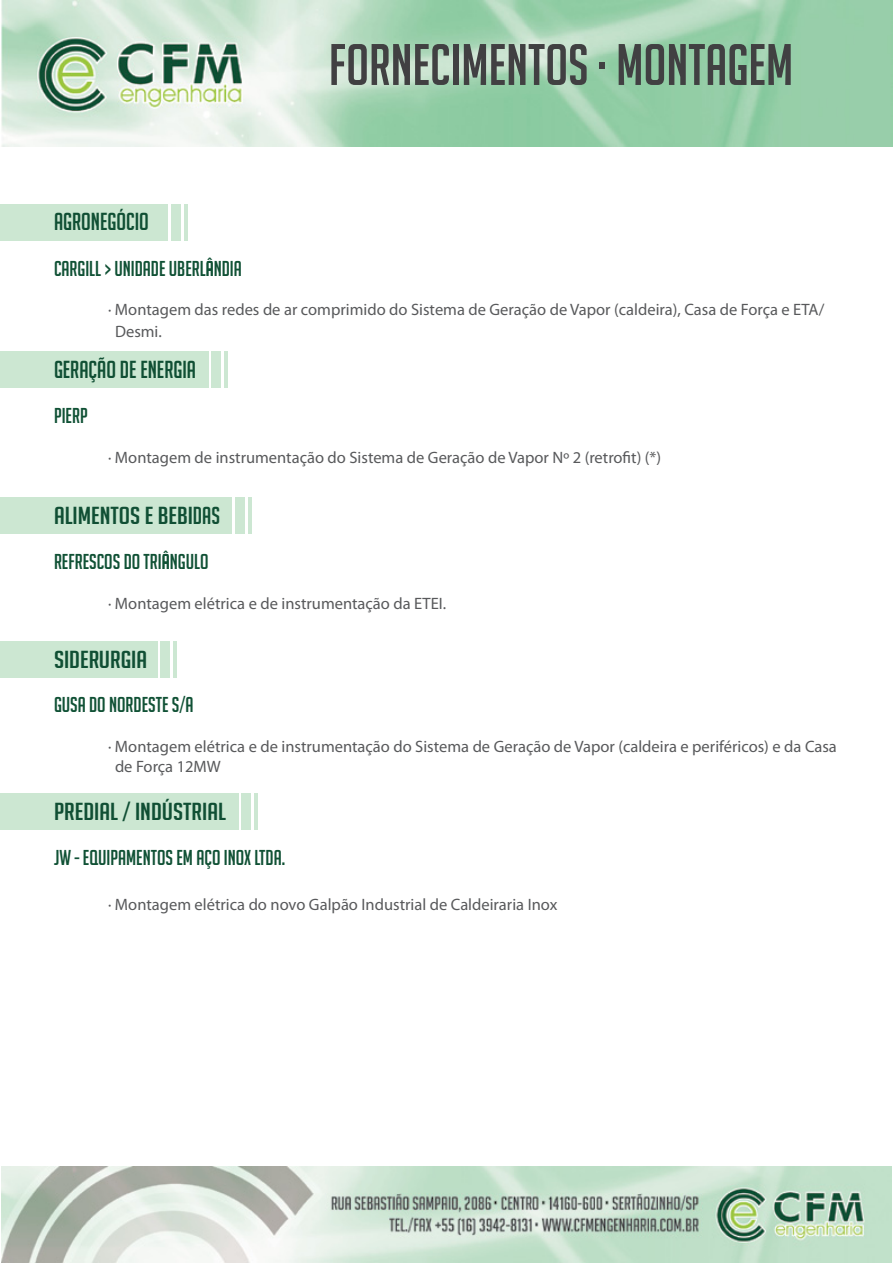
<style>
.page{position:relative;width:893px;height:1263px;background:#fff}
.page>*{position:absolute;margin:0;border:0;box-sizing:border-box;transform-origin:0 0}
.t1{font:57px "Big Noodle Titling";color:#414042}
.t2{font:24px "Big Noodle Titling";color:#104f34;scale:1.17 1}
.t3{font:24px "Big Noodle Titling";color:#104f34}
.t4{font:21px "Big Noodle Titling";color:#105135}
.t5{font:16.5px/21.6px "Myriad Pro";color:#58595b}
</style>
<div class="page">
<img style="left:1px;top:0;width:892px;height:147px">
<img style="left:1px;top:1166px;width:891px;height:96px">
<div style="left:0;top:204px;width:168px;height:36px;background:#cce7d2"></div>
<div style="left:0;top:352px;width:208px;height:36px;background:#cce7d2"></div>
<div style="left:0;top:497px;width:232px;height:37px;background:#cce7d2"></div>
<div style="left:0;top:641px;width:157px;height:36px;background:#cce7d2"></div>
<div style="left:0;top:793px;width:239px;height:37px;background:#cce7d2"></div>
<div style="left:171px;top:204px;width:9px;height:36px;background:#cce7d2"></div>
<div style="left:211px;top:352px;width:10px;height:36px;background:#cce7d2"></div>
<div style="left:235px;top:497px;width:9px;height:37px;background:#cce7d2"></div>
<div style="left:160px;top:641px;width:10px;height:36px;background:#cce7d2"></div>
<div style="left:242px;top:793px;width:9px;height:37px;background:#cce7d2"></div>
<hr style="left:184px;top:204px;width:3px;height:36px;background:#cce7d2">
<hr style="left:224px;top:352px;width:3px;height:36px;background:#cce7d2">
<hr style="left:248px;top:497px;width:3px;height:37px;background:#cce7d2">
<hr style="left:173px;top:641px;width:3px;height:36px;background:#cce7d2">
<hr style="left:255px;top:793px;width:3px;height:37px;background:#cce7d2">
<h2 class="t3" style="left:54px;top:209px;width:96px">AGRONEGÓCIO</h2>
<h1 class="t1" style="left:329px;top:34px;width:466px">FORNECIMENTOS · MONTAGEM</h1>
<p class="t4" style="left:54px;top:257px;width:189px">CARGILL &gt; UNIDADE UBERLÂNDIA</p>
<p class="t5" style="left:115px;top:299px;width:711px;text-indent:-7px">· Montagem das redes de ar comprimido do Sistema de Geração de Vapor (caldeira), Casa de Força e ETA/<br>Desmi.</p>
<h2 class="t3" style="left:54px;top:356px;width:143px">GERAÇÃO DE ENERGIA</h2>
<p class="t4" style="left:54px;top:404px;width:35px">PIERP</p>
<p class="t5" style="left:108px;top:446px;width:555px">· Montagem de instrumentação do Sistema de Geração de Vapor Nº 2 (retrofit) (*)</p>
<h2 class="t2" style="left:54px;top:502px;width:143px">ALIMENTOS E BEBIDAS</h2>
<p class="t4" style="left:54px;top:550px;width:156px">REFRESCOS DO TRIÂNGULO</p>
<p class="t5" style="left:108px;top:592px;width:340px">· Montagem elétrica e de instrumentação da ETEI.</p>
<h2 class="t2" style="left:54px;top:646px;width:81px">SIDERURGIA</h2>
<p class="t4" style="left:54px;top:694px;width:141px">GUSA DO NORDESTE S/A</p>
<p class="t5" style="left:115px;top:736px;width:723px;line-height:19.8px;text-indent:-7px">· Montagem elétrica e de instrumentação do Sistema de Geração de Vapor (caldeira e periféricos) e da Casa de Força 12MW</p>
<h2 class="t2" style="left:54px;top:799px;width:148px">PREDIAL / INDÚSTRIAL</h2>
<p class="t4" style="left:54px;top:846px;width:233px">JW - EQUIPAMENTOS EM AÇO INOX LTDA.</p>
<p class="t5" style="left:108px;top:893px;width:451px">· Montagem elétrica do novo Galpão Industrial de Caldeiraria Inox</p>
</div>
